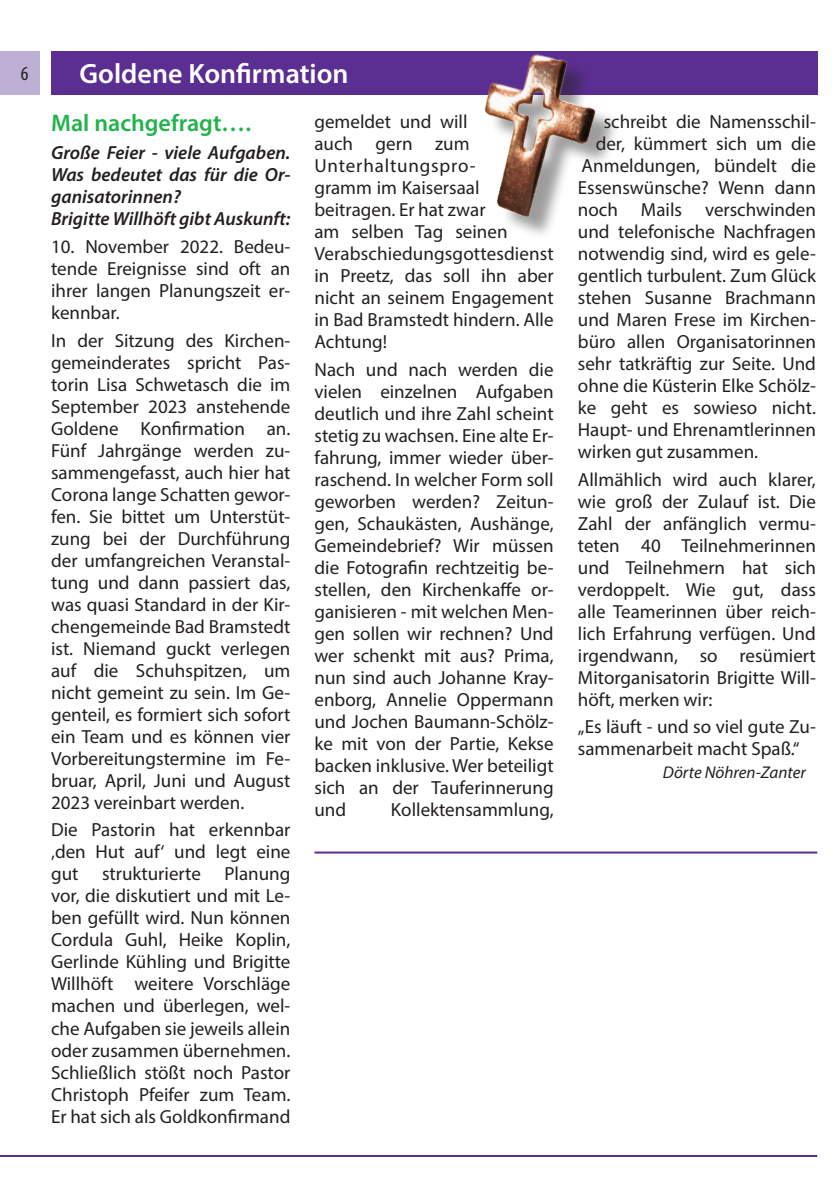
<style>
.page{position:relative;width:840px;height:1191px;background:#fff}
.page>*{position:absolute;margin:0;border:0;box-sizing:border-box;transform-origin:0 0}
.t1{font:600 28px "Myriad Pro";color:#fff}
.t2{font:600 24px "Myriad Pro";color:#23b24b}
.t3{font:condensed 20px "Myriad Pro";color:#231f20}
.t4{font:19px/22px "Myriad Pro";color:#231f20;text-align:justify}
.t5{font:italic 600 19px/22px "Myriad Pro";color:#231f20}
.t6{font:italic 17px "Myriad Pro";color:#231f20}
</style>
<div class="page">
<div style="left:0;top:51px;width:40px;height:43px;background:#beafd4"></div>
<div style="left:51px;top:51px;width:765px;height:43px;background:#5b2e91"></div>
<hr style="left:0;top:1155px;width:816px;height:2px;background:#5b2e91">
<hr style="left:314px;top:851px;width:502px;height:2px;background:#5b2e91">
<img style="left:430px;top:54px;width:201px;height:181px">
<p class="t3" style="left:21px;top:62px;width:9px">6</p>
<h1 class="t1" style="left:79px;top:56px;width:270px">Goldene Konfirmation</h1>
<p class="t2" style="left:51px;top:108px;width:201px">Mal nachgefragt….</p>
<p class="t5" style="left:51px;top:141px;width:241px">Große Feier - viele Aufgaben.<br>Was bedeutet das für die Or&shy;ganisatorinnen?<br>Brigitte Willhöft gibt Auskunft:</p>
<p class="t4" style="left:51px;top:235px;width:241px">10. November 2022. Bedeu&shy;tende Ereignisse sind oft an ihrer langen Planungszeit er&shy;kennbar.</p>
<p class="t4" style="left:51px;top:329px;width:241px">In der Sitzung des Kirchen&shy;gemeinderates spricht Pas&shy;torin Lisa Schwetasch die im September 2023 anstehende Goldene Konfirmation an.<br>Fünf Jahrgänge werden zu&shy;sammengefasst, auch hier hat Corona lange Schatten gewor&shy;fen. Sie bittet um Unterstüt&shy;zung bei der Durchführung der umfangreichen Veranstal&shy;tung und dann passiert das, was quasi Standard in der Kir&shy;chengemeinde Bad Bramstedt ist. Niemand guckt verlegen auf die Schuhspitzen, um nicht gemeint zu sein. Im Ge&shy;genteil, es formiert sich sofort ein Team und es können vier Vorbereitungstermine im Fe&shy;bruar, April, Juni und August 2023 vereinbart werden.</p>
<p class="t4" style="left:51px;top:818px;width:241px">Die Pastorin hat erkennbar ‚den Hut auf‘ und legt eine gut strukturierte Planung vor, die diskutiert und mit Le&shy;ben gefüllt wird. Nun können Cordula Guhl, Heike Koplin, Gerlinde Kühling und Brigitte Willhöft weitere Vorschläge machen und überlegen, wel&shy;che Aufgaben sie jeweils allein oder zusammen übernehmen.<br>Schließlich stößt noch Pastor Christoph Pfeifer zum Team.<br>Er hat sich als Goldkonfirmand</p>
<p class="t4" style="left:314px;top:110px;width:241px;text-align:left">gemeldet und will<br>auch gern zum<br>Unterhaltungspro-<br>gramm im Kaisersaal beitragen. Er hat zwar<br>am selben Tag seinen<br>Verabschiedungsgottesdienst in Preetz, das soll ihn aber nicht an seinem Engagement in Bad Bramstedt hindern. Alle<br>Achtung!</p>
<p class="t4" style="left:314px;top:358px;width:240px">Nach und nach werden die vielen einzelnen Aufgaben deutlich und ihre Zahl scheint stetig zu wachsen. Eine alte Er&shy;fahrung, immer wieder über&shy;raschend. In welcher Form soll geworben werden? Zeitun&shy;gen, Schaukästen, Aushänge, Gemeindebrief? Wir müssen die Fotografin rechtzeitig be&shy;stellen, den Kirchenkaffe or&shy;ganisieren - mit welchen Men&shy;gen sollen wir rechnen? Und wer schenkt mit aus? Prima, nun sind auch Johanne Kray&shy;enborg, Annelie Oppermann und Jochen Baumann-Schölz&shy;ke mit von der Partie, Kekse backen inklusive. Wer beteiligt sich an der Tauferinnerung und</p>
<p class="t4" style="left:391px;top:798px;width:164px">Kollektensammlung,</p>
<p class="t4" style="left:603px;top:110px;width:214px">schreibt die Namensschil-</p>
<p class="t4" style="left:595px;top:132px;width:221px">der, kümmert sich um die</p>
<p class="t4" style="left:581px;top:154px;width:236px">Anmeldungen, bündelt die</p>
<p class="t4" style="left:577px;top:176px;width:239px">Essenswünsche? Wenn dann</p>
<p class="t4" style="left:577px;top:198px;width:239px">noch Mails verschwinden</p>
<p class="t4" style="left:577px;top:220px;width:239px">und telefonische Nachfragen</p>
<p class="t4" style="left:577px;top:242px;width:239px">notwendig sind, wird es gele-</p>
<p class="t4" style="left:577px;top:264px;width:239px">gentlich turbulent. Zum Glück</p>
<p class="t4" style="left:577px;top:286px;width:239px">stehen Susanne Brachmann</p>
<p class="t4" style="left:577px;top:308px;width:239px">und Maren Frese im Kirchen-</p>
<p class="t4" style="left:577px;top:330px;width:239px">büro allen Organisatorinnen</p>
<p class="t4" style="left:577px;top:352px;width:239px">sehr tatkräftig zur Seite. Und</p>
<p class="t4" style="left:577px;top:374px;width:239px">ohne die Küsterin Elke Schölz-</p>
<p class="t4" style="left:577px;top:396px;width:239px">ke geht es sowieso nicht.</p>
<p class="t4" style="left:577px;top:418px;width:239px">Haupt- und Ehrenamtlerinnen</p>
<p class="t4" style="left:577px;top:440px;width:182px">wirken gut zusammen.</p>
<p class="t4" style="left:577px;top:468px;width:239px">Allmählich wird auch klarer, wie groß der Zulauf ist. Die Zahl der anfänglich vermu&shy;teten 40 Teilnehmerinnen und Teilnehmern hat sich verdoppelt. Wie gut, dass alle Teamerinnen über reich&shy;lich Erfahrung verfügen. Und irgendwann, so resümiert Mitorganisatorin Brigitte Will&shy;höft, merken wir:</p>
<p class="t4" style="left:577px;top:715px;width:239px">„Es läuft - und so viel gute Zu&shy;sammenarbeit macht Spaß.“</p>
<p class="t6" style="left:662px;top:761px;width:144px">Dörte Nöhren-Zanter</p>
</div>
